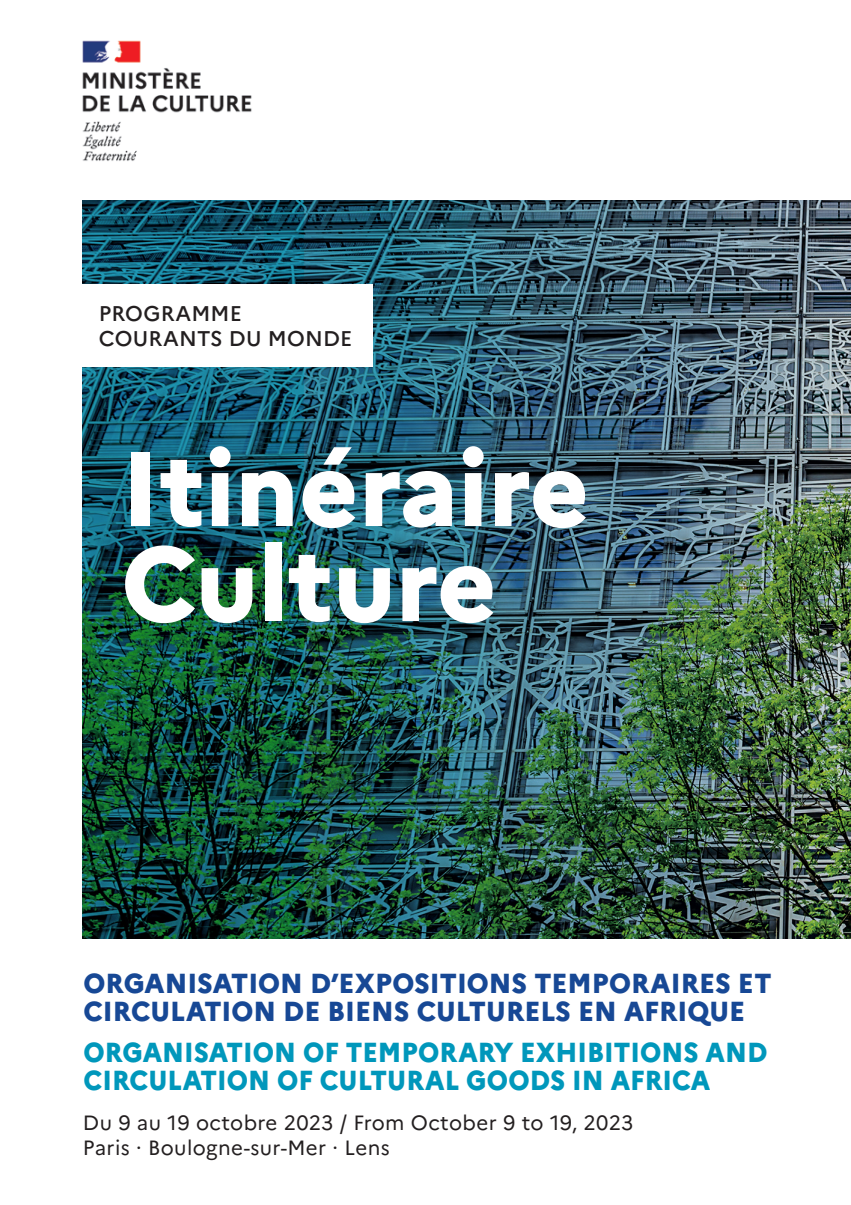
<style>
.page{position:relative;width:851px;height:1205px;background:#fff}
.page>*{position:absolute;margin:0;border:0;box-sizing:border-box;transform-origin:0 0}
.t1{font:800 105px/95px "Marianne";color:#fff}
.t2{font:800 27.5px/27.5px "Marianne";color:#174895}
.t3{font:800 27.5px/27.5px "Marianne";color:#0097bb;scale:.94 1}
.t4{font:500 21.25px/25px "Marianne";letter-spacing:.01em;color:#231f20}
.t5{font:20.5px/25px "Marianne";letter-spacing:.02em;color:#231f20}
</style>
<div class="page">
<img style="left:82px;top:40px;width:170px;height:121px">
<img style="left:83px;top:201px;width:767px;height:737px">
<div style="left:0;top:284px;width:372px;height:83px;background:#fff"></div>
<p class="t4" style="left:99px;top:299px;width:255px">PROGRAMME<br>COURANTS DU MONDE</p>
<h1 class="t1" style="left:121px;top:432px;width:469px">Itinéraire<br>Culture</h1>
<p class="t2" style="left:84px;top:967px;width:689px">ORGANISATION D’EXPOSITIONS TEMPORAIRES ET<br>CIRCULATION DE BIENS CULTURELS EN AFRIQUE</p>
<p class="t3" style="left:84px;top:1036px;width:729px">ORGANISATION OF TEMPORARY EXHIBITIONS AND<br>CIRCULATION OF CULTURAL GOODS IN AFRICA</p>
<p class="t5" style="left:83px;top:1108px;width:551px">Du 9 au 19 octobre 2023 / From October 9 to 19, 2023<br>Paris · Boulogne-sur-Mer · Lens</p>
</div>
